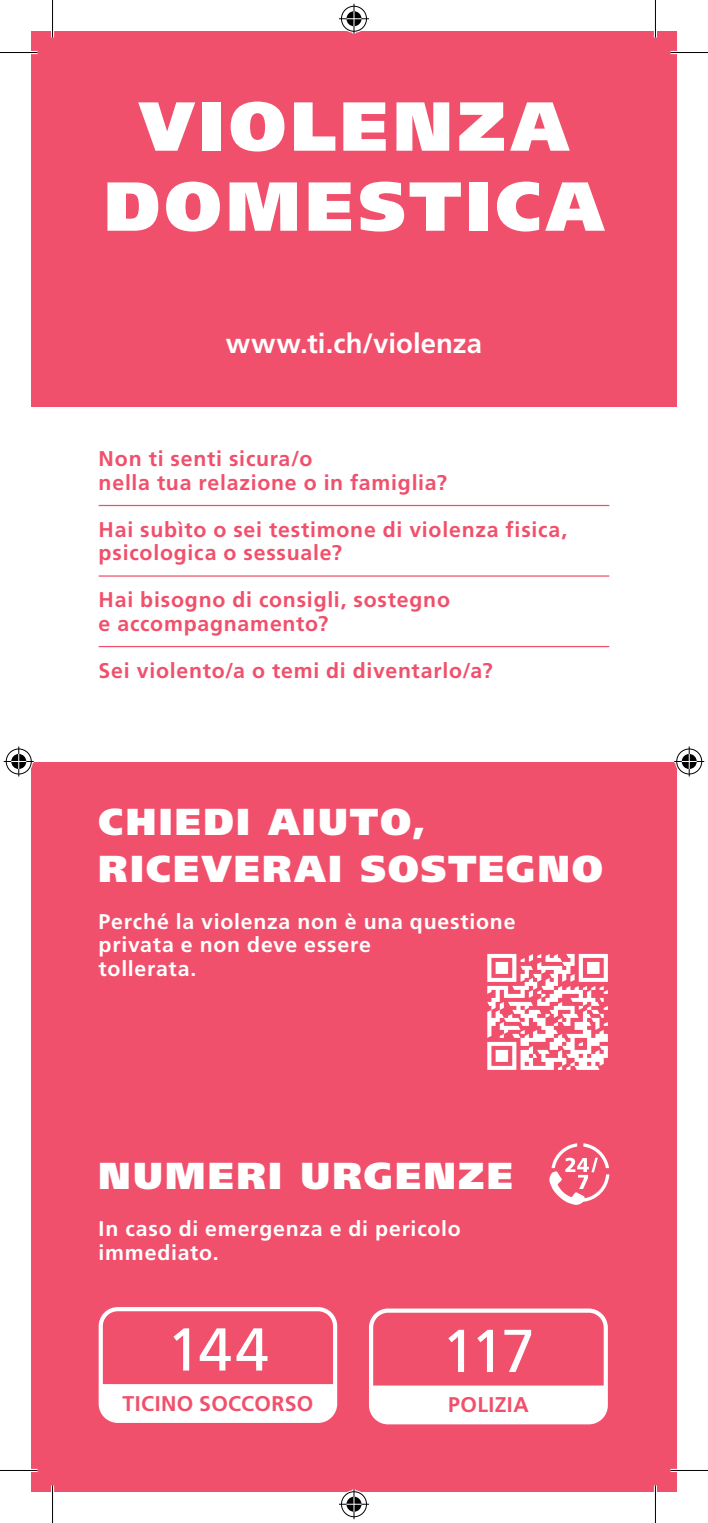
<style>
.page{position:relative;width:708px;height:1523px;background:#fff}
.page>*{position:absolute;margin:0;border:0;box-sizing:border-box;transform-origin:0 0}
.t1{font:900 69.25px "Frutiger LT";letter-spacing:.07em;color:#fff}
.t2{font:60.5px "Frutiger LT";letter-spacing:-.04em;color:#fff}
.t3{font:900 37.5px "Frutiger LT";letter-spacing:.065em;color:#fff}
.t4{font:700 27.5px "Frutiger LT";letter-spacing:.005em;color:#fff}
.t5{font:700 21.25px "Frutiger LT";letter-spacing:.035em;color:#f0506b}
.t6{font:700 21.25px "Frutiger LT";letter-spacing:.035em;color:#fff}
</style>
<div class="page">
<div style="left:31px;top:31px;width:645px;height:1460px;background:#f0506b"></div>
<div style="left:31px;top:407px;width:645px;height:354px;background:#fff"></div>
<hr style="left:99px;top:505px;width:510px;height:1px;background:#f0506b">
<hr style="left:99px;top:575px;width:510px;height:1px;background:#f0506b">
<hr style="left:99px;top:646px;width:510px;height:1px;background:#f0506b">
<svg style="left:99px;top:1307px;width:238px;height:115px"></svg>
<svg style="left:369px;top:1308px;width:238px;height:116px"></svg>
<svg style="left:549px;top:1143px;width:60px;height:61px"></svg>
<svg style="left:487px;top:954px;width:120px;height:115px"></svg>
<hr style="left:0;top:51px;width:38px;height:3px;background:#fff">
<hr style="left:670px;top:51px;width:37px;height:3px;background:#fff">
<hr style="left:0;top:1468px;width:38px;height:3px;background:#fff">
<hr style="left:670px;top:1468px;width:37px;height:3px;background:#fff">
<hr style="left:51px;top:0;width:3px;height:37px;background:#fff">
<hr style="left:51px;top:1485px;width:3px;height:37px;background:#fff">
<hr style="left:653px;top:0;width:3px;height:37px;background:#fff">
<hr style="left:653px;top:1485px;width:3px;height:37px;background:#fff">
<hr style="left:0;top:52px;width:38px;height:1px;background:#000">
<hr style="left:670px;top:52px;width:37px;height:1px;background:#000">
<hr style="left:0;top:1469px;width:38px;height:1px;background:#000">
<hr style="left:670px;top:1469px;width:37px;height:1px;background:#000">
<hr style="left:52px;top:0;width:1px;height:37px;background:#000">
<hr style="left:52px;top:1485px;width:1px;height:37px;background:#000">
<hr style="left:654px;top:0;width:1px;height:37px;background:#000">
<hr style="left:654px;top:1485px;width:1px;height:37px;background:#000">
<div style="left:340px;top:5px;width:28px;height:28px;border:3px solid #fff;border-radius:50%"></div>
<hr style="left:339px;top:17px;width:30px;height:3px;background:#fff">
<hr style="left:352px;top:4px;width:3px;height:30px;background:#fff">
<div style="left:345px;top:10px;width:18px;height:18px;border:3px solid #fff;border-radius:50%"></div>
<div style="left:341px;top:6px;width:25px;height:26px;border:1px solid #000;border-radius:50%"></div>
<hr style="left:339px;top:18px;width:30px;height:1px;background:#000">
<hr style="left:353px;top:4px;width:1px;height:30px;background:#000">
<svg style="left:346px;top:11px;width:15px;height:15px"></svg>
<div style="left:340px;top:1490px;width:28px;height:28px;border:3px solid #fff;border-radius:50%"></div>
<hr style="left:339px;top:1502px;width:30px;height:3px;background:#fff">
<hr style="left:352px;top:1489px;width:3px;height:30px;background:#fff">
<div style="left:345px;top:1495px;width:18px;height:18px;border:3px solid #fff;border-radius:50%"></div>
<div style="left:341px;top:1491px;width:25px;height:25px;border:1px solid #000;border-radius:50%"></div>
<hr style="left:339px;top:1503px;width:30px;height:1px;background:#000">
<hr style="left:353px;top:1489px;width:1px;height:30px;background:#000">
<svg style="left:346px;top:1496px;width:15px;height:15px"></svg>
<div style="left:5px;top:747px;width:28px;height:28px;border:3px solid #fff;border-radius:50%"></div>
<hr style="left:4px;top:760px;width:30px;height:3px;background:#fff">
<hr style="left:17px;top:746px;width:3px;height:30px;background:#fff">
<div style="left:10px;top:752px;width:18px;height:18px;border:3px solid #fff;border-radius:50%"></div>
<div style="left:6px;top:748px;width:26px;height:26px;border:1px solid #000;border-radius:50%"></div>
<hr style="left:4px;top:761px;width:30px;height:1px;background:#000">
<hr style="left:18px;top:746px;width:1px;height:30px;background:#000">
<svg style="left:11px;top:754px;width:15px;height:15px"></svg>
<div style="left:675px;top:747px;width:28px;height:28px;border:3px solid #fff;border-radius:50%"></div>
<hr style="left:674px;top:760px;width:30px;height:3px;background:#fff">
<hr style="left:687px;top:746px;width:3px;height:30px;background:#fff">
<div style="left:680px;top:752px;width:18px;height:18px;border:3px solid #fff;border-radius:50%"></div>
<div style="left:676px;top:748px;width:25px;height:26px;border:1px solid #000;border-radius:50%"></div>
<hr style="left:674px;top:761px;width:30px;height:1px;background:#000">
<hr style="left:688px;top:746px;width:1px;height:30px;background:#000">
<svg style="left:681px;top:754px;width:15px;height:15px"></svg>
<p class="t1" style="left:139px;top:84px;width:431px">VIOLENZA</p>
<p class="t1" style="left:104px;top:164px;width:501px">DOMESTICA</p>
<p class="t4" style="left:226px;top:327px;width:258px">www.ti.ch/violenza</p>
<p class="t5" style="left:99px;top:446px;width:215px">Non ti senti sicura/o</p>
<p class="t5" style="left:99px;top:470px;width:350px">nella tua relazione o in famiglia?</p>
<p class="t5" style="left:99px;top:517px;width:470px">Hai subìto o sei testimone di violenza fisica,</p>
<p class="t5" style="left:99px;top:540px;width:245px">psicologica o sessuale?</p>
<p class="t5" style="left:99px;top:587px;width:353px">Hai bisogno di consigli, sostegno</p>
<p class="t5" style="left:99px;top:611px;width:231px">e accompagnamento?</p>
<p class="t5" style="left:99px;top:658px;width:395px">Sei violento/a o temi di diventarlo/a?</p>
<p class="t3" style="left:99px;top:798px;width:329px">CHIEDI AIUTO,</p>
<p class="t3" style="left:99px;top:845px;width:505px">RICEVERAI SOSTEGNO</p>
<p class="t6" style="left:99px;top:908px;width:418px">Perché la violenza non è una questione</p>
<p class="t6" style="left:99px;top:932px;width:274px">privata e non deve essere</p>
<p class="t6" style="left:99px;top:955px;width:99px">tollerata.</p>
<p class="t3" style="left:99px;top:1152px;width:415px">NUMERI URGENZE</p>
<p class="t6" style="left:99px;top:1216px;width:363px">In caso di emergenza e di pericolo</p>
<p class="t6" style="left:99px;top:1239px;width:122px">immediato.</p>
<p class="t2" style="left:167px;top:1313px;width:104px">144</p>
<p class="t2" style="left:441px;top:1315px;width:95px">117</p>
<p class="t5" style="left:122px;top:1391px;width:192px">TICINO SOCCORSO</p>
<p class="t5" style="left:448px;top:1392px;width:82px">POLIZIA</p>
</div>
